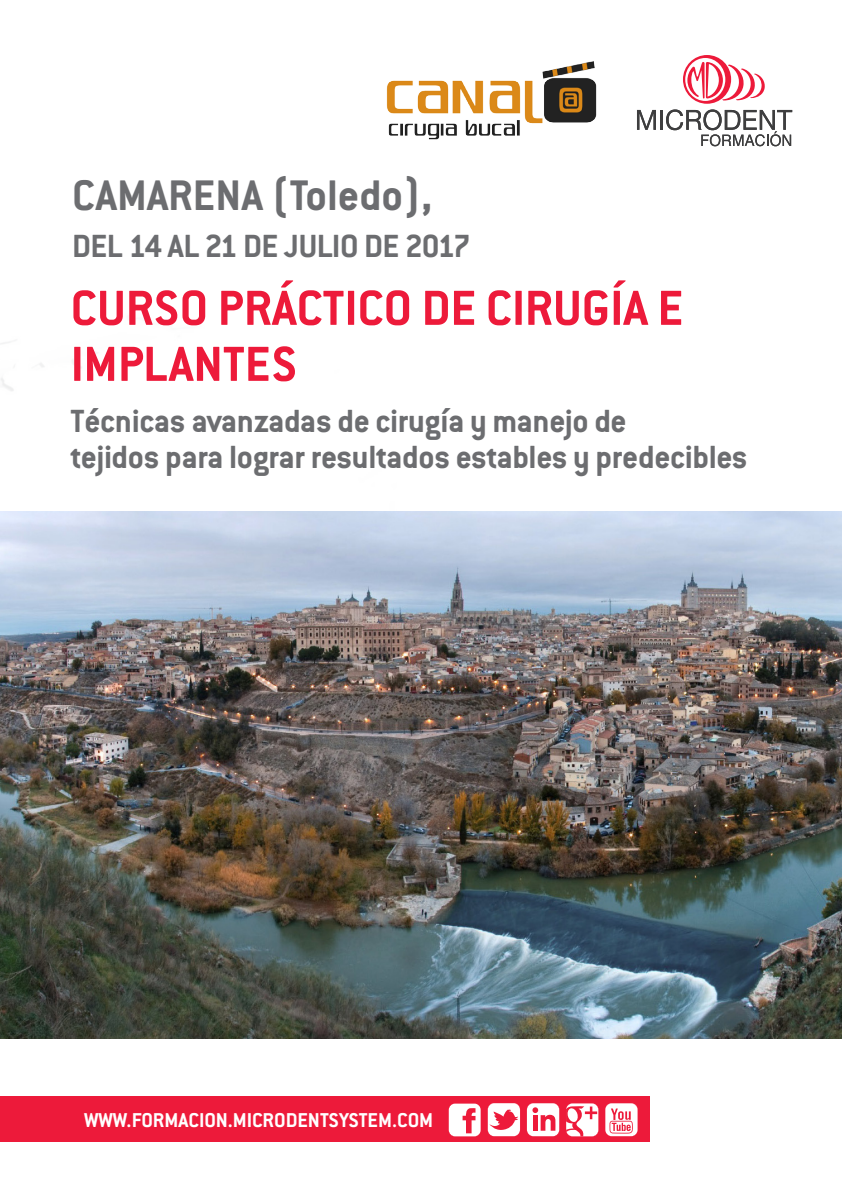
<style>
.page{position:relative;width:842px;height:1191px;background:#fff}
.page>*{position:absolute;margin:0;border:0;box-sizing:border-box;transform-origin:0 0}
.t1{font:700 54px "Conduit ITC Std";color:#ed1a3a}
.t2{font:700 47px "Conduit ITC Std";color:#6c6d70}
.t3{font:700 35.2px "Conduit ITC Std";letter-spacing:-.01em;color:#6c6d70}
.t4{font:700 22px "Conduit ITC Std";color:#fff}
</style>
<div class="page">
<div style="left:0;top:1096px;width:649px;height:45px;background:#ed1a3a"></div>
<svg style="left:448px;top:1103px;width:33px;height:33px"></svg>
<svg style="left:488px;top:1103px;width:32px;height:33px"></svg>
<svg style="left:527px;top:1103px;width:32px;height:33px"></svg>
<svg style="left:566px;top:1103px;width:32px;height:33px"></svg>
<svg style="left:605px;top:1103px;width:33px;height:33px"></svg>
<img style="left:0;top:512px;width:842px;height:526px">
<svg style="left:637px;top:110px;width:19px;height:20px"></svg>
<hr style="left:660px;top:110px;width:3px;height:20px;background:#3e3e3f">
<svg style="left:666px;top:55px;width:126px;height:91px"></svg>
<img style="left:386px;top:61px;width:211px;height:79px">
<p class="t2" style="left:72px;top:167px;width:362px">CAMARENA (Toledo),</p>
<p class="t3" style="left:72px;top:224px;width:400px">DEL 14 AL 21 DE JULIO DE 2017</p>
<p class="t1" style="left:71px;top:275px;width:614px">CURSO PRÁCTICO DE CIRUGÍA E</p>
<p class="t1" style="left:71px;top:331px;width:228px">IMPLANTES</p>
<p class="t3" style="left:71px;top:400px;width:558px">Técnicas avanzadas de cirugía y manejo de</p>
<p class="t3" style="left:71px;top:436px;width:679px">tejidos para lograr resultados estables y predecibles</p>
<p class="t4" style="left:84px;top:1106px;width:351px">WWW.FORMACION.MICRODENTSYSTEM.COM</p>
</div>
